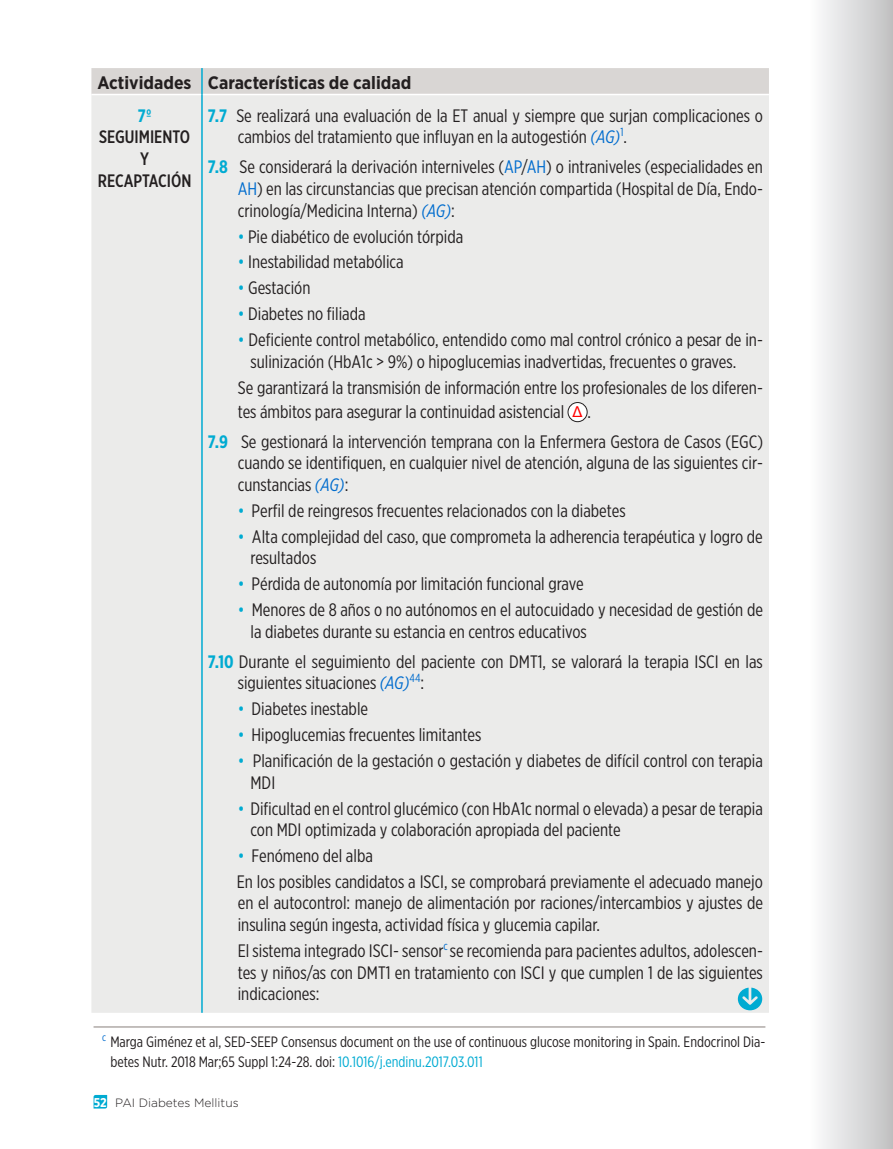
<style>
.page{position:relative;width:893px;height:1149px;background:#fff}
.page>*{position:absolute;margin:0;border:0;box-sizing:border-box;transform-origin:0 0}
.t1{font:18px/21.6px "Gotham X Narrow";color:#231f20}
.t2{font:700 18px "Gotham Narrow";color:#231f20}
.t3{font:500 18px "Gotham X Narrow";color:#231f20}
.t4{font:700 18px "Gotham X Narrow";color:#00abd2}
.cuerpo_texto_sin_rej{font:15px/19.5px "Gotham X Narrow";color:#231f20}
.t5{font:15px "Arial";color:#f00}
.t6{font:300 12px "Gotham";color:#231f20}
.s1{font-weight:700;color:#00abd2}
.s2{font-style:italic;color:#006cce}
.s3{color:#006cce}
.s4{color:#00abd2}
.s5{font-family:"Gotham X Narrow";font-weight:700;font-size:12.75px;color:#fff}
</style>
<div class="page">
<svg style="left:94px;top:1094px;width:13px;height:14px"></svg>
<div style="left:91px;top:68px;width:678px;height:26px;background:#d9d6d4"></div>
<div style="left:91px;top:95px;width:678px;height:917px;background:#ebebea"></div>
<hr style="left:201px;top:68px;width:2px;height:26px;background:#00abd2">
<hr style="left:201px;top:94px;width:2px;height:918px;background:#00abd2">
<div style="left:568px;top:402px;width:19px;height:19px;background:#fff;border-radius:50%"></div>
<div style="left:568px;top:402px;width:19px;height:20px;border:1px solid #231f20;border-radius:50%"></div>
<hr style="left:94px;top:1026px;width:671px;height:1px;background:#968e8a">
<svg style="left:738px;top:987px;width:24px;height:22px"></svg>
<div style="left:799px;top:0;width:94px;height:1148px;background:linear-gradient(to right,#fff,#c2c2c3)"></div>
<p class="t2" style="left:97px;top:71px;width:96px">Actividades</p>
<p class="t2" style="left:208px;top:71px;width:205px">Características de calidad</p>
<p class="t4" style="left:138px;top:104px;width:15px">7º</p>
<p class="t3" style="left:99px;top:126px;width:93px">SEGUIMIENTO</p>
<p class="t3" style="left:140px;top:148px;width:10px">Y</p>
<p class="t3" style="left:98px;top:169px;width:95px">RECAPTACIÓN</p>
<p class="t1" style="left:238px;top:104px;width:527px;text-indent:-30px"><span class="s1">7.7</span> Se realizará una evaluación de la ET anual y siempre que surjan complicaciones o cambios del tratamiento que influyan en la autogestión <span class="s2">(AG)</span><sup>1</sup>.</p>
<p class="t1" style="left:238px;top:156px;width:527px;text-align:justify;text-indent:-30px"><span class="s1">7.8</span> Se considerará la derivación interniveles (<span class="s3">AP</span>/<span class="s3">AH</span>) o intraniveles (especialidades en <span class="s3">AH</span>) en las circunstancias que precisan atención compartida (Hospital de Día, Endo&shy;crinología/Medicina Interna) <span class="s2">(AG)</span>:</p>
<p class="t1" style="left:238px;top:225px;width:227px"><span class="s4">•</span> Pie diabético de evolución tórpida</p>
<p class="t1" style="left:238px;top:251px;width:168px"><span class="s4">•</span> Inestabilidad metabólica</p>
<p class="t1" style="left:238px;top:277px;width:74px"><span class="s4">•</span> Gestación</p>
<p class="t1" style="left:238px;top:302px;width:129px"><span class="s4">•</span> Diabetes no filiada</p>
<p class="t1" style="left:250px;top:328px;width:514px;text-indent:-13px"><span class="s4">•</span> Deficiente control metabólico, entendido como mal control crónico a pesar de in&shy;sulinización (HbA1c &gt; 9%) o hipoglucemias inadvertidas, frecuentes o graves.</p>
<p class="t1" style="left:238px;top:375px;width:527px;line-height:24px">Se garantizará la transmisión de información entre los profesionales de los diferen&shy;tes ámbitos para asegurar la continuidad asistencial</p>
<p class="t5" style="left:572px;top:401px;width:12px">Δ</p>
<p class="t1" style="left:587px;top:400px;width:5px">.</p>
<p class="t1" style="left:238px;top:430px;width:527px;text-align:justify;text-indent:-30px"><span class="s1">7.9</span> Se gestionará la intervención temprana con la Enfermera Gestora de Casos (EGC) cuando se identifiquen, en cualquier nivel de atención, alguna de las siguientes cir&shy;cunstancias <span class="s2">(AG)</span>:</p>
<p class="t1" style="left:238px;top:499px;width:389px"><span class="s4">•</span> Perfil de reingresos frecuentes relacionados con la diabetes</p>
<p class="t1" style="left:250px;top:525px;width:514px;text-indent:-13px"><span class="s4">•</span> Alta complejidad del caso, que comprometa la adherencia terapéutica y logro de resultados</p>
<p class="t1" style="left:238px;top:572px;width:347px"><span class="s4">•</span> Pérdida de autonomía por limitación funcional grave</p>
<p class="t1" style="left:250px;top:598px;width:514px;text-indent:-13px"><span class="s4">•</span> Menores de 8 años o no autónomos en el autocuidado y necesidad de gestión de la diabetes durante su estancia en centros educativos</p>
<p class="t1" style="left:238px;top:650px;width:527px;text-indent:-30px"><span class="s1">7.10</span> Durante el seguimiento del paciente con DMT1, se valorará la terapia ISCI en las siguientes situaciones <span class="s2">(AG)</span><sup>44</sup>:</p>
<p class="t1" style="left:238px;top:697px;width:132px"><span class="s4">•</span> Diabetes inestable</p>
<p class="t1" style="left:238px;top:723px;width:245px"><span class="s4">•</span> Hipoglucemias frecuentes limitantes</p>
<p class="t1" style="left:250px;top:749px;width:514px;text-indent:-13px"><span class="s4">•</span> Planificación de la gestación o gestación y diabetes de difícil control con terapia<br>MDI</p>
<p class="t1" style="left:250px;top:796px;width:514px;text-indent:-13px"><span class="s4">•</span> Dificultad en el control glucémico (con HbA1c normal o elevada) a pesar de terapia con MDI optimizada y colaboración apropiada del paciente</p>
<p class="t1" style="left:238px;top:844px;width:137px"><span class="s4">•</span> Fenómeno del alba</p>
<p class="t1" style="left:237px;top:870px;width:528px;text-align:justify">En los posibles candidatos a ISCI, se comprobará previamente el adecuado manejo en el autocontrol: manejo de alimentación por raciones/intercambios y ajustes de insulina según ingesta, actividad física y glucemia capilar.</p>
<p class="t1" style="left:238px;top:939px;width:527px;text-align:justify">El sistema integrado ISCI- sensor<sup>c</sup> se recomienda para pacientes adultos, adolescen&shy;tes y niños/as con DMT1 en tratamiento con ISCI y que cumplen 1 de las siguientes indicaciones:</p>
<p class="cuerpo_texto_sin_rej" style="left:111px;top:1031px;width:656px;text-indent:-9px"><sup>c</sup> Marga Giménez et al, SED-SEEP Consensus document on the use of continuous glucose monitoring in Spain. Endocrinol Dia&shy;betes Nutr. 2018 Mar;65 Suppl 1:24-28. doi: <span class="s4">10.1016/j.endinu.2017.03.011</span></p>
<p class="t6" style="left:94px;top:1094px;width:146px"><span class="s5">52</span> PAI Diabetes Mellitus</p>
</div>
